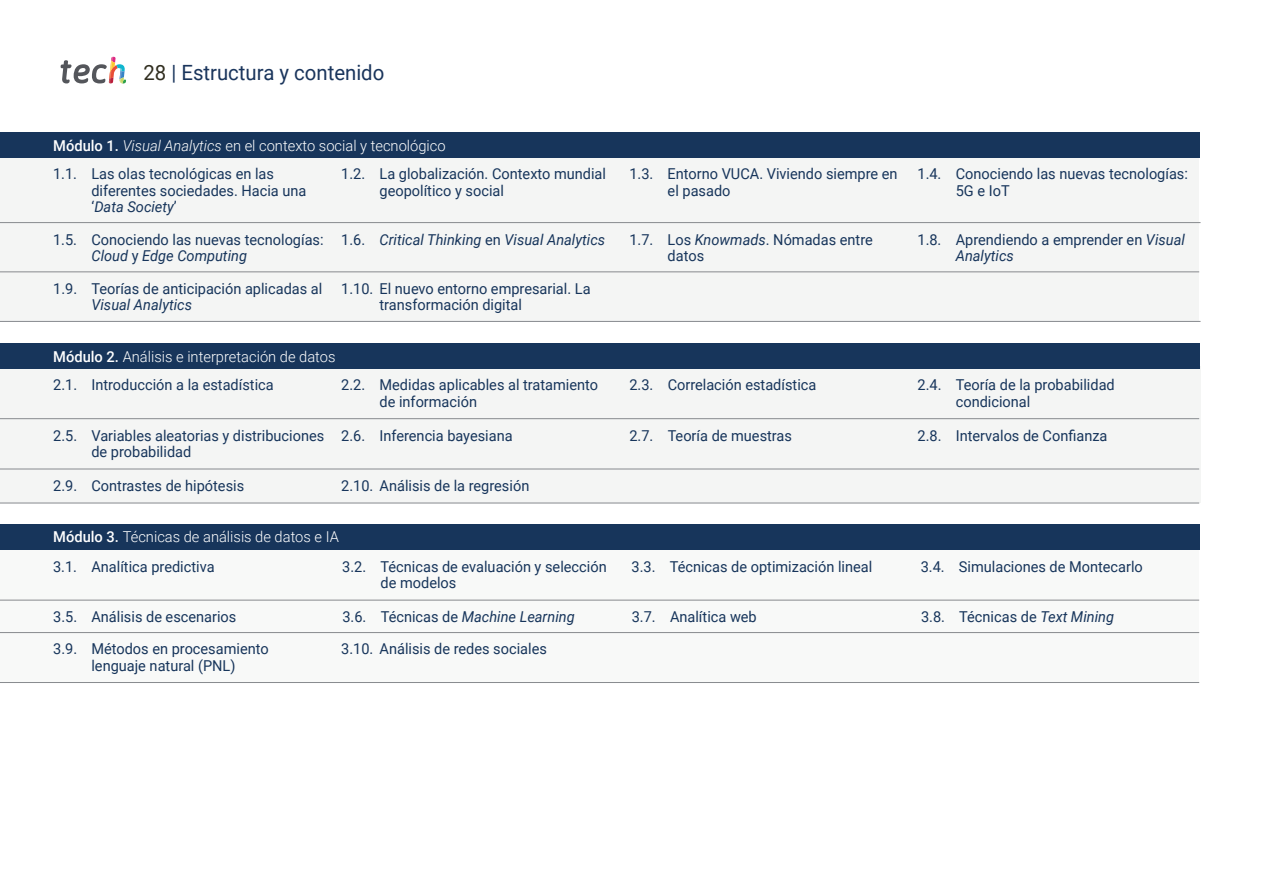
<style>
.page{position:relative;width:1263px;height:893px;background:#fff}
.page>*{position:absolute;margin:0;border:0;box-sizing:border-box;transform-origin:0 0}
.t1{font:21px "Roboto";color:#1a355c}
.t2{font:15px/16.5px "Roboto";color:#17355b}
.t3{font:300 15px/29.7px "Roboto";color:#fff}
.t4{font:italic 15px "Roboto";color:#17355b}
.s1{color:#312e20}
.s2{font-weight:500}
.s3{font-style:italic}
.s4{font-style:normal}
.s5{font-weight:400;color:#17355b}
</style>
<div class="page">
<div style="left:0;top:151px;width:1199px;height:170px;background:#f4f5f4"></div>
<div style="left:0;top:366px;width:1200px;height:137px;background:#f4f5f4"></div>
<div style="left:0;top:132px;width:1199px;height:25px;background:#17355b"></div>
<div style="left:0;top:343px;width:1199px;height:25px;background:#17355b"></div>
<hr style="left:0;top:222px;width:1200px;height:1px;background:#878a8e">
<hr style="left:0;top:272px;width:1199px;height:1px;background:#878a8e">
<hr style="left:0;top:321px;width:1200px;height:1px;background:#878a8e">
<hr style="left:0;top:469px;width:1199px;height:1px;background:#878a8e">
<hr style="left:0;top:503px;width:1199px;height:1px;background:#878a8e">
<hr style="left:0;top:418px;width:1199px;height:1px;background:#878a8e">
<svg style="left:61px;top:57px;width:65px;height:27px"></svg>
<div style="left:0;top:524px;width:1199px;height:26px;background:#17355b"></div>
<div style="left:0;top:550px;width:1199px;height:133px;background:#f8f9f8"></div>
<hr style="left:0;top:632px;width:1199px;height:1px;background:#878a8e">
<hr style="left:0;top:682px;width:1199px;height:1px;background:#878a8e">
<hr style="left:0;top:600px;width:1199px;height:1px;background:#878a8e">
<h1 class="t1" style="left:144px;top:57px;width:242px"><span class="s1">28</span> | Estructura y contenido</h1>
<p class="t3" style="left:53px;top:130px;width:394px"><span class="s2">Módulo 1.</span> <span class="s3">Visual Analytics</span> en el contexto social y tecnológico</p>
<p class="t2" style="left:91px;top:165px;width:216px;text-indent:-38px">1.1. Las olas tecnológicas en las diferentes sociedades. Hacia una ‘<span class="s3">Data Society</span>’</p>
<p class="t2" style="left:379px;top:165px;width:228px;text-indent:-38px">1.2. La globalización. Contexto mundial geopolítico y social</p>
<p class="t2" style="left:668px;top:165px;width:231px;text-indent:-38px">1.3. Entorno VUCA. Viviendo siempre en el pasado</p>
<p class="t2" style="left:956px;top:165px;width:234px;text-indent:-38px">1.4. Conociendo las nuevas tecnologías:<br>5G e IoT</p>
<p class="t2" style="left:91px;top:231px;width:234px;text-indent:-38px">1.5. Conociendo las nuevas tecnologías:<br><span class="s3">Cloud</span> y <span class="s3">Edge Computing</span></p>
<p class="t4" style="left:341px;top:229px;width:265px"><span class="s4">1.6.</span> Critical Thinking <span class="s4">en</span> Visual Analytics</p>
<p class="t2" style="left:668px;top:231px;width:207px;text-indent:-38px">1.7. Los <span class="s3">Knowmads</span>. Nómadas entre datos</p>
<p class="t2" style="left:956px;top:231px;width:231px;text-indent:-38px">1.8. Aprendiendo a emprender en <span class="s3">Visual<br>Analytics</span></p>
<p class="t2" style="left:53px;top:280px;width:271px">1.9. Teorías de anticipación aplicadas al</p>
<p class="t4" style="left:91px;top:295px;width:102px">Visual Analytics</p>
<p class="t2" style="left:380px;top:280px;width:213px;text-indent:-38px">1.10. El nuevo entorno empresarial. La transformación digital</p>
<p class="t3" style="left:53px;top:341px;width:284px"><span class="s2">Módulo 2.</span> Análisis e interpretación de datos</p>
<p class="t2" style="left:53px;top:376px;width:222px">2.1. Introducción a la estadística</p>
<p class="t2" style="left:380px;top:376px;width:220px;text-indent:-38px">2.2. Medidas aplicables al tratamiento de información</p>
<p class="t2" style="left:629px;top:376px;width:188px">2.3. Correlación estadística</p>
<p class="t2" style="left:956px;top:376px;width:161px;text-indent:-38px">2.4. Teoría de la probabilidad condicional</p>
<p class="t2" style="left:91px;top:427px;width:234px;text-indent:-38px">2.5. Variables aleatorias y distribuciones de probabilidad</p>
<p class="t2" style="left:341px;top:427px;width:173px">2.6. Inferencia bayesiana</p>
<p class="t2" style="left:629px;top:427px;width:164px">2.7. Teoría de muestras</p>
<p class="t2" style="left:917px;top:427px;width:192px">2.8. Intervalos de Confianza</p>
<p class="t2" style="left:53px;top:477px;width:193px">2.9. Contrastes de hipótesis</p>
<p class="t2" style="left:341px;top:477px;width:190px">2.10. Análisis de la regresión</p>
<p class="t3" style="left:53px;top:521px;width:287px"><span class="s2">Módulo 3.</span> Técnicas de análisis de datos e IA<br><span class="s5">3.1. Analítica predictiva</span></p>
<p class="t2" style="left:381px;top:558px;width:228px;text-indent:-38px">3.2. Técnicas de evaluación y selección de modelos</p>
<p class="t2" style="left:631px;top:558px;width:242px">3.3. Técnicas de optimización lineal</p>
<p class="t2" style="left:921px;top:558px;width:224px">3.4. Simulaciones de Montecarlo</p>
<p class="t2" style="left:53px;top:608px;width:185px">3.5. Análisis de escenarios</p>
<p class="t4" style="left:342px;top:606px;width:234px"><span class="s4">3.6. Técnicas de</span> Machine Learning</p>
<p class="t2" style="left:632px;top:608px;width:127px">3.7. Analítica web</p>
<p class="t2" style="left:921px;top:608px;width:195px">3.8. Técnicas de <span class="s3">Text Mining</span></p>
<p class="t2" style="left:53px;top:640px;width:217px;text-align:center">3.9. Métodos en procesamiento lenguaje natural (PNL)</p>
<p class="t2" style="left:341px;top:640px;width:207px">3.10. Análisis de redes sociales</p>
</div>
